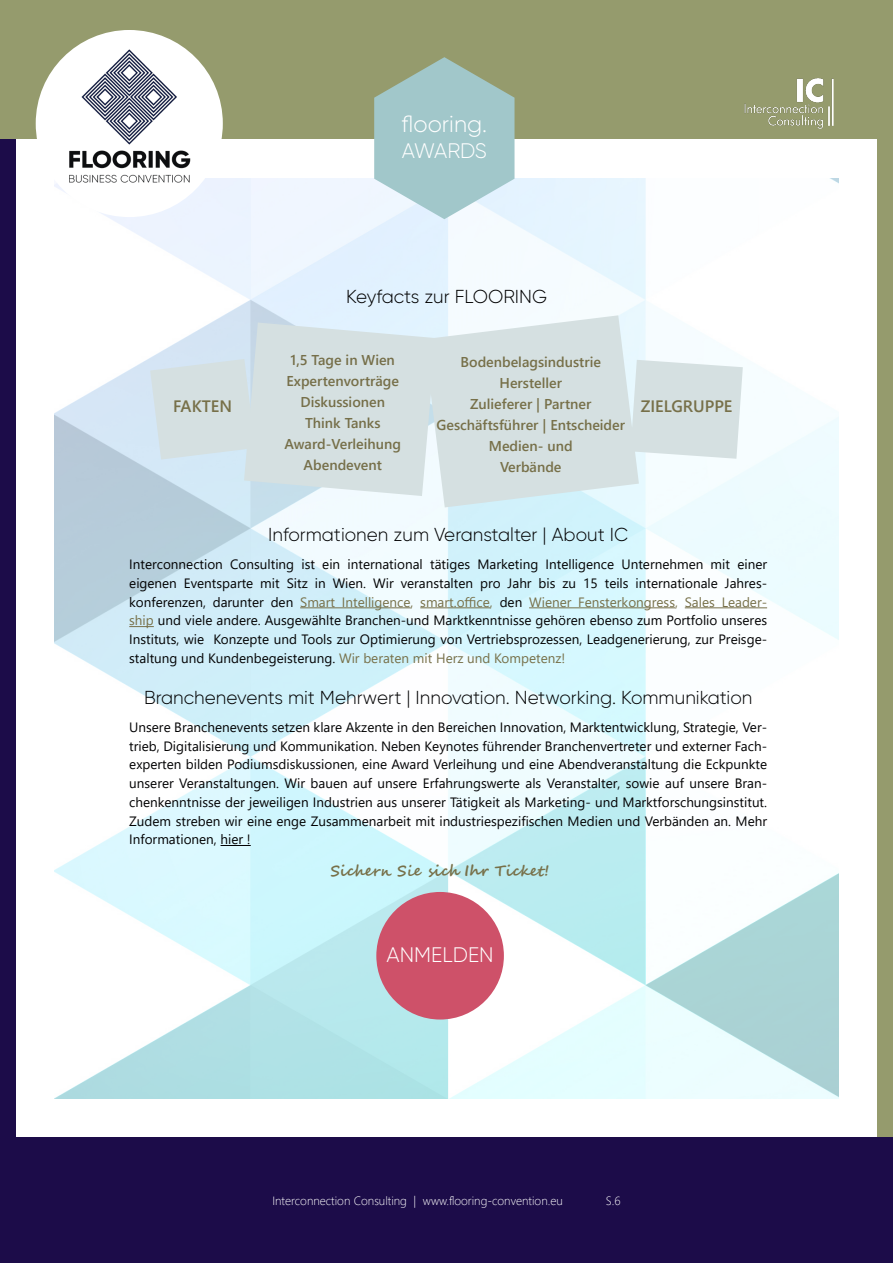
<style>
.page{position:relative;width:893px;height:1263px;background:#fff}
.page>*{position:absolute;margin:0;border:0;box-sizing:border-box;transform-origin:0 0}
.t1{font:300 23.25px "Gilroy";color:#fff}
.t2{font:300 21px "Gilroy";color:#fff}
.t3{font:300 18.75px "Gilroy";color:#020203}
.t4{font:300 18.75px "Gilroy";color:#000}
.t5{font:600 16.5px "Segoe UI";color:#777049}
.t6{font:700 15px "Segoe Script";color:#777049}
.t7{font:600 14.25px/21px "Segoe UI";color:#777049;text-align:center}
.t8{font:600 14.25px/21px "Segoe UI";color:#766f49;text-align:center}
.t9{font:13.5px/18.8px "Segoe UI";color:#020203;text-align:justify}
.t10{font:300 12px "Segoe UI";color:#fff}
.s1{color:#777049}
</style>
<div class="page">
<img style="left:54px;top:179px;width:785px;height:919px">
<div style="left:877px;top:54px;width:16px;height:1088px;background:#959b6d"></div>
<svg style="left:150px;top:315px;width:593px;height:192px;background:#d9e5e8"></svg>
<div style="left:0;top:1137px;width:893px;height:126px;background:#1c0c49"></div>
<div style="left:0;top:116px;width:16px;height:1093px;background:#1c0c49"></div>
<div style="left:0;top:0;width:893px;height:138px;background:#959b6d"></div>
<img style="left:744px;top:78px;width:90px;height:51px">
<div style="left:36px;top:30px;width:187px;height:187px;background:#fff;border-radius:50%"></div>
<img style="left:48px;top:43px;width:162px;height:155px">
<hr style="left:300px;top:607px;width:111px;height:1px;background:#777049">
<hr style="left:420px;top:607px;width:70px;height:1px;background:#777049">
<hr style="left:529px;top:607px;width:146px;height:1px;background:#777049">
<hr style="left:685px;top:607px;width:82px;height:1px;background:#777049">
<svg style="left:129px;top:626px;width:25px;height:1px"></svg>
<hr style="left:221px;top:845px;width:30px;height:1px;background:#020203">
<div style="left:376px;top:892px;width:128px;height:127px;background:#ce5169;border-radius:50%"></div>
<svg style="left:374px;top:57px;width:140px;height:162px"></svg>
<h1 class="t1" style="left:402px;top:110px;width:87px">flooring.</h1>
<h2 class="t2" style="left:402px;top:137px;width:87px">AWARDS</h2>
<h3 class="t4" style="left:346px;top:285px;width:202px">Keyfacts zur FLOORING</h3>
<p class="t8" style="left:284px;top:348px;width:118px">1,5 Tage in Wien<br>Expertenvorträge<br>Diskussionen<br>Think Tanks<br>Award-Verleihung<br>Abendevent</p>
<p class="t7" style="left:436px;top:350px;width:190px">Bodenbelagsindustrie<br>Hersteller<br>Zulieferer | Partner<br>Geschäftsführer | Entscheider<br>Medien- und<br>Verbände</p>
<p class="t5" style="left:173px;top:391px;width:60px">FAKTEN</p>
<p class="t5" style="left:641px;top:391px;width:93px">ZIELGRUPPE</p>
<h3 class="t3" style="left:268px;top:523px;width:361px">Informationen zum Veranstalter | About IC</h3>
<p class="t9" style="left:129px;top:554px;width:639px">Interconnection Consulting ist ein international tätiges Marketing Intelligence Unternehmen mit einer eigenen Eventsparte mit Sitz in Wien. Wir veranstalten pro Jahr bis zu 15 teils internationale Jahres&shy;konferenzen, darunter den <span class="s1">Smart Intelligence, smart.office,</span> den <span class="s1">Wiener Fensterkongress, Sales Leader&shy;ship</span> und viele andere. Ausgewählte Branchen-und Marktkenntnisse gehören ebenso zum Portfolio unseres Instituts, wie Konzepte und Tools zur Optimierung von Vertriebsprozessen, Leadgenerierung, zur Preisge&shy;staltung und Kundenbegeisterung. <span class="s1">Wir beraten mit Herz und Kompetenz!</span></p>
<h3 class="t3" style="left:144px;top:686px;width:610px">Branchenevents mit Mehrwert | Innovation. Networking. Kommunikation</h3>
<p class="t9" style="left:129px;top:716px;width:639px">Unsere Branchenevents setzen klare Akzente in den Bereichen Innovation, Marktentwicklung, Strategie, Ver&shy;trieb, Digitalisierung und Kommunikation. Neben Keynotes führender Branchenvertreter und externer Fach&shy;experten bilden Podiumsdiskussionen, eine Award Verleihung und eine Abendveranstaltung die Eckpunkte unserer Veranstaltungen. Wir bauen auf unsere Erfahrungswerte als Veranstalter, sowie auf unsere Bran&shy;chenkenntnisse der jeweiligen Industrien aus unserer Tätigkeit als Marketing- und Marktforschungsinstitut.<br>Zudem streben wir eine enge Zusammenarbeit mit industriespezifischen Medien und Verbänden an. Mehr Informationen, hier !</p>
<p class="t6" style="left:331px;top:858px;width:220px">Sichern Sie sich Ihr Ticket!</p>
<h2 class="t2" style="left:387px;top:942px;width:109px">ANMELDEN</h2>
<p class="t10" style="left:272px;top:1189px;width:292px">Interconnection Consulting | www.flooring-convention.eu</p>
<p class="t10" style="left:606px;top:1189px;width:16px">S.6</p>
</div>
